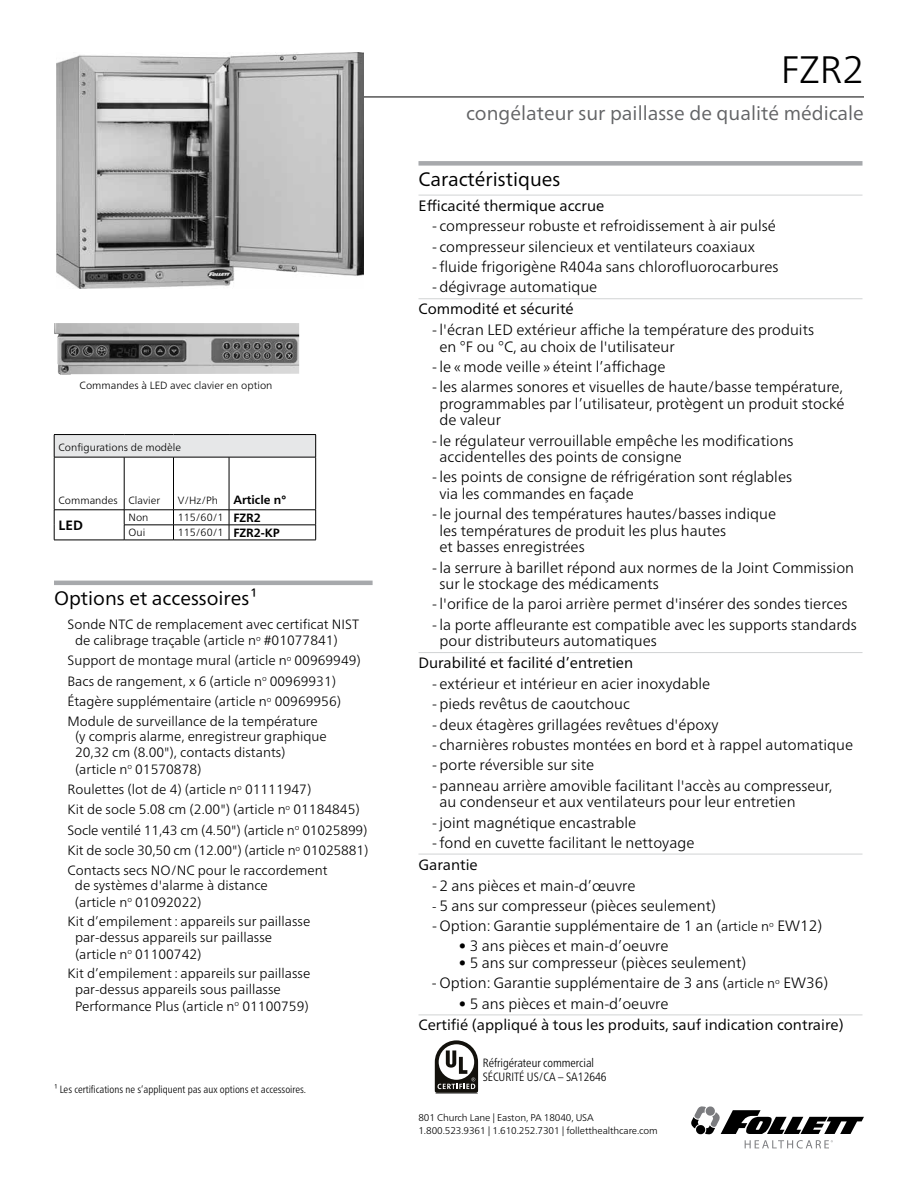
<style>
.page{position:relative;width:918px;height:1188px;background:#fff}
.page>*{position:absolute;margin:0;border:0;box-sizing:border-box;transform-origin:0 0}
.t1{font:300 38.25px "Frutiger Neue LT Pro";color:#000}
.t2{font:19.5px "Frutiger Neue LT Pro";color:#636466}
.t3{font:19.5px "Frutiger Neue LT Pro";color:#000}
.t4{font:300 15px/16.5px "Frutiger Neue LT Pro";color:#000}
.t5{font:15px "Frutiger Neue LT Pro";color:#000}
.t6{font:300 13.5px/20.1px "Frutiger Neue LT Pro";color:#000}
.t7{font:700 13.5px "Frutiger Neue LT Pro";color:#000}
.t8{font:300 condensed 12px/13.5px "Frutiger Neue LT Pro";color:#000}
.t9{font:700 12px "Frutiger Neue LT Pro";color:#000}
.t10{font:300 10.5px "Frutiger Neue LT Pro";color:#000}
.t11{font:300 condensed 10.5px "Frutiger Neue LT Pro";color:#000}
.t12{font:300 9.75px/13.5px "Frutiger Neue LT Pro";letter-spacing:-.01em;color:#000}
.s1{font-weight:700;font-size:12px}
.s2{font-size:13.5px}
</style>
<div class="page">
<hr style="left:246px;top:97px;width:618px;height:1px;background:#000">
<div style="left:418px;top:161px;width:444px;height:5px;background:#a7a9ac"></div>
<hr style="left:418px;top:195px;width:444px;height:1px;background:#d1d3d4">
<hr style="left:418px;top:298px;width:444px;height:1px;background:#d1d3d4">
<hr style="left:418px;top:652px;width:444px;height:1px;background:#d1d3d4">
<hr style="left:418px;top:854px;width:444px;height:1px;background:#d1d3d4">
<hr style="left:418px;top:1015px;width:444px;height:1px;background:#d1d3d4">
<img style="left:56px;top:53px;width:307px;height:236px">
<hr style="left:54px;top:581px;width:319px;height:4px;background:#a7a9ac">
<div style="left:54px;top:435px;width:262px;height:22px;background:#e6e7e8"></div>
<hr style="left:54px;top:434px;width:70px;height:1px;background:#000">
<svg style="left:54px;top:435px;width:1px;height:22px"></svg>
<hr style="left:124px;top:434px;width:50px;height:1px;background:#000">
<hr style="left:174px;top:434px;width:55px;height:1px;background:#000">
<hr style="left:229px;top:434px;width:87px;height:1px;background:#000">
<svg style="left:315px;top:435px;width:1px;height:22px"></svg>
<hr style="left:54px;top:457px;width:70px;height:1px;background:#000">
<hr style="left:54px;top:457px;width:1px;height:53px;background:#000">
<hr style="left:124px;top:457px;width:50px;height:1px;background:#000">
<hr style="left:124px;top:457px;width:1px;height:53px;background:#000">
<hr style="left:174px;top:457px;width:55px;height:1px;background:#000">
<hr style="left:173px;top:457px;width:1px;height:53px;background:#000">
<hr style="left:229px;top:457px;width:87px;height:1px;background:#000">
<hr style="left:229px;top:457px;width:1px;height:53px;background:#000">
<hr style="left:315px;top:457px;width:1px;height:53px;background:#000">
<hr style="left:54px;top:510px;width:70px;height:1px;background:#000">
<hr style="left:124px;top:510px;width:50px;height:1px;background:#000">
<hr style="left:174px;top:510px;width:55px;height:1px;background:#000">
<hr style="left:229px;top:510px;width:87px;height:1px;background:#000">
<svg style="left:54px;top:510px;width:1px;height:30px"></svg>
<hr style="left:124px;top:525px;width:50px;height:1px;background:#000">
<svg style="left:124px;top:510px;width:1px;height:30px"></svg>
<hr style="left:174px;top:525px;width:55px;height:1px;background:#000">
<svg style="left:173px;top:511px;width:1px;height:29px"></svg>
<hr style="left:229px;top:525px;width:87px;height:1px;background:#000">
<svg style="left:229px;top:510px;width:1px;height:30px"></svg>
<svg style="left:315px;top:510px;width:1px;height:30px"></svg>
<hr style="left:54px;top:540px;width:70px;height:1px;background:#000">
<hr style="left:124px;top:540px;width:50px;height:1px;background:#000">
<hr style="left:174px;top:540px;width:55px;height:1px;background:#000">
<hr style="left:229px;top:540px;width:87px;height:1px;background:#000">
<img style="left:54px;top:323px;width:245px;height:52px">
<svg style="left:691px;top:1106px;width:173px;height:43px"></svg>
<svg style="left:435px;top:1040px;width:43px;height:53px"></svg>
<p class="t10" style="left:80px;top:379px;width:194px">Commandes à LED avec clavier en option</p>
<p class="t10" style="left:59px;top:441px;width:124px">Configurations de modèle</p>
<p class="t10" style="left:59px;top:494px;width:103px">Commandes Clavier</p>
<p class="t10" style="left:178px;top:494px;width:42px">V/Hz/Ph</p>
<p class="t9" style="left:233px;top:493px;width:54px">Article n°</p>
<p class="t7" style="left:59px;top:517px;width:26px">LED</p>
<p class="t10" style="left:129px;top:511px;width:21px">Non</p>
<p class="t10" style="left:178px;top:511px;width:85px">115/60/1 <span class="s1">FZR2</span></p>
<p class="t10" style="left:129px;top:526px;width:18px">Oui</p>
<p class="t10" style="left:178px;top:526px;width:104px">115/60/1 <span class="s1">FZR2-KP</span></p>
<h2 class="t3" style="left:54px;top:587px;width:205px">Options et accessoires¹</h2>
<p class="t6" style="left:75px;top:616px;width:286px;line-height:16.5px;text-indent:-8px">Sonde NTC de remplacement avec certificat NIST de calibrage traçable (article n<sup>o</sup> #01077841)</p>
<p class="t6" style="left:68px;top:651px;width:295px">Support de montage mural (article n<sup>o</sup> 00969949)<br>Bacs de rangement, x 6 (article n<sup>o</sup> 00969931)<br>Étagère supplémentaire (article n<sup>o</sup> 00969956)<br>Module de surveillance de la température</p>
<p class="t6" style="left:75px;top:729px;width:253px;line-height:16px">(y compris alarme, enregistreur graphique<br>20,32 cm (8.00"), contacts distants) (article n<sup>o</sup> 01570878)</p>
<p class="t6" style="left:67px;top:779px;width:302px">Roulettes (lot de 4) (article n<sup>o</sup> 01111947)<br>Kit de socle 5.08 cm (2.00") (article n<sup>o</sup> 01184845)<br>Socle ventilé 11,43 cm (4.50") (article n<sup>o</sup> 01025899)<br>Kit de socle 30,50 cm (12.00") (article n<sup>o</sup> 01025881)<br>Contacts secs NO/NC pour le raccordement</p>
<p class="t6" style="left:75px;top:877px;width:194px;line-height:16.5px">de systèmes d'alarme à distance (article n<sup>o</sup> 01092022)</p>
<p class="t6" style="left:75px;top:914px;width:237px;line-height:16px;text-indent:-8px">Kit d’empilement : appareils sur paillasse par-dessus appareils sur paillasse (article n<sup>o</sup> 01100742)</p>
<p class="t6" style="left:75px;top:965px;width:237px;line-height:16.2px;text-indent:-8px">Kit d’empilement : appareils sur paillasse par-dessus appareils sous paillasse<br>Performance Plus (article n<sup>o</sup> 01100759)</p>
<p class="t11" style="left:54px;top:1083px;width:254px">¹ Les certifications ne s’appliquent pas aux options et accessoires.</p>
<h1 class="t1" style="left:781px;top:47px;width:85px">FZR2</h1>
<h2 class="t2" style="left:466px;top:101px;width:399px">congélateur sur paillasse de qualité médicale</h2>
<h2 class="t3" style="left:418px;top:167px;width:143px">Caractéristiques</h2>
<p class="t5" style="left:418px;top:196px;width:187px">Efficacité thermique accrue</p>
<p class="t4" style="left:432px;top:218px;width:345px">- compresseur robuste et refroidissement à air pulsé</p>
<p class="t4" style="left:432px;top:238px;width:324px">- compresseur silencieux et ventilateurs coaxiaux</p>
<p class="t4" style="left:432px;top:258px;width:348px">- fluide frigorigène R404a sans chlorofluorocarbures</p>
<p class="t4" style="left:432px;top:279px;width:167px">- dégivrage automatique</p>
<p class="t5" style="left:418px;top:300px;width:157px">Commodité et sécurité</p>
<p class="t4" style="left:440px;top:321px;width:376px;text-indent:-8px">- l'écran LED extérieur affiche la température des produits en °F ou °C, au choix de l'utilisateur</p>
<p class="t4" style="left:432px;top:358px;width:235px">- le « mode veille » éteint l’affichage</p>
<p class="t4" style="left:440px;top:379px;width:406px;text-align:justify;text-indent:-8px">- les alarmes sonores et visuelles de haute/basse température, programmables par l’utilisateur, protègent un produit stocké de valeur</p>
<p class="t4" style="left:440px;top:432px;width:356px;text-indent:-8px">- le régulateur verrouillable empêche les modifications accidentelles des points de consigne</p>
<p class="t4" style="left:440px;top:469px;width:354px;text-indent:-8px">- les points de consigne de réfrigération sont réglables via les commandes en façade</p>
<p class="t4" style="left:440px;top:506px;width:338px;text-indent:-8px">- le journal des températures hautes/basses indique les températures de produit les plus hautes<br>et basses enregistrées</p>
<p class="t4" style="left:440px;top:559px;width:416px;text-indent:-8px">- la serrure à barillet répond aux normes de la Joint Commission sur le stockage des médicaments</p>
<p class="t4" style="left:432px;top:596px;width:417px">- l'orifice de la paroi arrière permet d'insérer des sondes tierces</p>
<p class="t4" style="left:440px;top:616px;width:419px;text-indent:-8px">- la porte affleurante est compatible avec les supports standards pour distributeurs automatiques</p>
<p class="t5" style="left:418px;top:654px;width:216px">Durabilité et facilité d’entretien</p>
<p class="t4" style="left:432px;top:675px;width:280px">- extérieur et intérieur en acier inoxydable</p>
<p class="t4" style="left:432px;top:696px;width:199px">- pieds revêtus de caoutchouc</p>
<p class="t4" style="left:432px;top:716px;width:288px">- deux étagères grillagées revêtues d'époxy</p>
<p class="t4" style="left:432px;top:736px;width:423px">- charnières robustes montées en bord et à rappel automatique</p>
<p class="t4" style="left:432px;top:757px;width:164px">- porte réversible sur site</p>
<p class="t4" style="left:440px;top:777px;width:395px;text-indent:-8px">- panneau arrière amovible facilitant l'accès au compresseur, au condenseur et aux ventilateurs pour leur entretien</p>
<p class="t4" style="left:432px;top:814px;width:206px">- joint magnétique encastrable</p>
<p class="t4" style="left:432px;top:834px;width:264px">- fond en cuvette facilitant le nettoyage</p>
<p class="t5" style="left:418px;top:855px;width:61px">Garantie</p>
<p class="t4" style="left:432px;top:877px;width:205px">- 2 ans pièces et main-d’œuvre</p>
<p class="t4" style="left:432px;top:897px;width:285px"><span class="s2">-</span> 5 ans sur compresseur (pièces seulement)</p>
<p class="t4" style="left:432px;top:917px;width:392px">- Option: Garantie supplémentaire de 1 an (<span class="s2">article n</span><sup>o</sup> EW12)</p>
<p class="t4" style="left:459px;top:938px;width:211px">• 3 ans pièces et main-d’oeuvre</p>
<p class="t4" style="left:459px;top:954px;width:289px">• 5 ans sur compresseur (pièces seulement)</p>
<p class="t4" style="left:432px;top:975px;width:398px">- Option: Garantie supplémentaire de 3 ans (<span class="s2">article n</span><sup>o</sup> EW36)</p>
<p class="t4" style="left:459px;top:995px;width:211px">• 5 ans pièces et main-d’oeuvre</p>
<p class="t5" style="left:418px;top:1016px;width:427px">Certifié (appliqué à tous les produits, sauf indication contraire)</p>
<p class="t8" style="left:483px;top:1056px;width:125px">Réfrigérateur commercial<br>SÉCURITÉ US/CA – SA12646</p>
<p class="t12" style="left:418px;top:1110px;width:241px">801 Church Lane | Easton, PA 18040, USA<br>1.800.523.9361 | 1.610.252.7301 | folletthealthcare.com</p>
</div>
